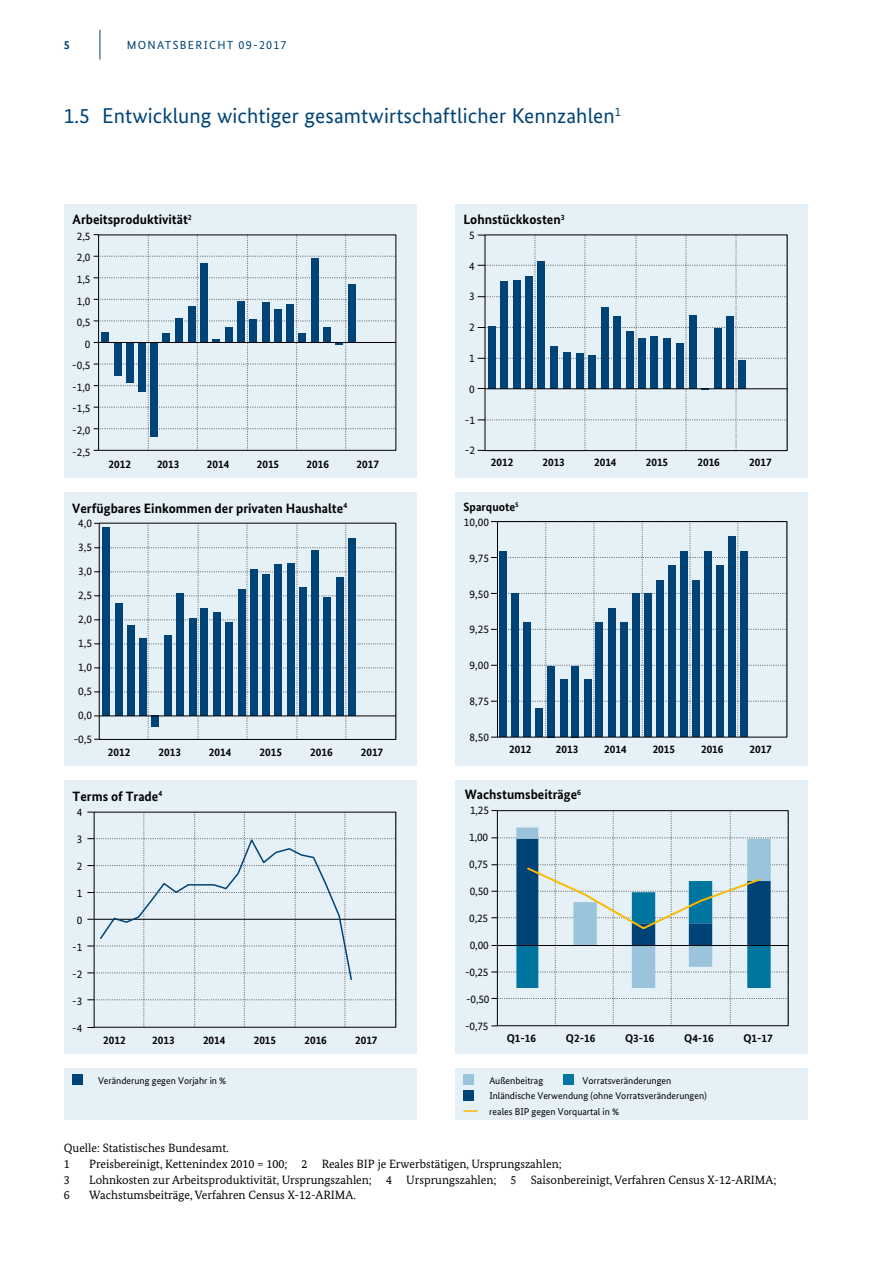
<style>
.page{position:relative;width:893px;height:1263px;background:#fff}
.page>*{position:absolute;margin:0;border:0;box-sizing:border-box;transform-origin:0 0}
.t1{font:21.3px "Bundes Sans";letter-spacing:.005em;color:#004377}
.t2{font:700 13.5px "Bundes Sans";color:#000}
.t3{font:12px/15.8px "Bundes Serif";color:#000}
.t4{font:700 12px "Bundes Sans";color:#000}
.t5{font:700 12px "Bundes Sans Office";color:#004275}
.t6{font:11.7px "Bundes Sans";letter-spacing:.11em;color:#004377}
.t7{font:11.25px/21.6px "Bundes Sans";letter-spacing:-.01em;color:#000;text-align:justify}
.t8{font:700 11.25px "Bundes Sans";color:#000}
.t9{font:9.75px/15.6px "Bundes Sans";color:#000}
.s1{font-size:12px}
</style>
<div class="page">
<hr style="left:100px;top:30px;width:1px;height:30px;background:#004377">
<div style="left:64px;top:204px;width:353px;height:274px;background:#e5f0f7"></div>
<svg style="left:94px;top:234px;width:302px;height:217px"></svg>
<hr style="left:99px;top:342px;width:297px;height:1px;background:#000">
<div style="left:64px;top:492px;width:353px;height:274px;background:#e5f0f7"></div>
<svg style="left:94px;top:523px;width:303px;height:217px"></svg>
<div style="left:455px;top:492px;width:353px;height:274px;background:#e5f0f7"></div>
<svg style="left:491px;top:521px;width:297px;height:217px"></svg>
<div style="left:740px;top:551px;width:8px;height:186px;background:#004377"></div>
<div style="left:729px;top:536px;width:7px;height:201px;background:#004377"></div>
<div style="left:716px;top:565px;width:8px;height:172px;background:#004377"></div>
<div style="left:704px;top:551px;width:8px;height:186px;background:#004377"></div>
<div style="left:692px;top:580px;width:8px;height:157px;background:#004377"></div>
<div style="left:680px;top:551px;width:8px;height:186px;background:#004377"></div>
<div style="left:668px;top:565px;width:8px;height:172px;background:#004377"></div>
<div style="left:656px;top:580px;width:8px;height:157px;background:#004377"></div>
<div style="left:644px;top:594px;width:7px;height:143px;background:#004377"></div>
<div style="left:632px;top:594px;width:8px;height:143px;background:#004377"></div>
<div style="left:620px;top:622px;width:7px;height:115px;background:#004377"></div>
<div style="left:608px;top:609px;width:8px;height:128px;background:#004377"></div>
<div style="left:596px;top:622px;width:7px;height:115px;background:#004377"></div>
<div style="left:584px;top:680px;width:7px;height:57px;background:#004377"></div>
<div style="left:571px;top:666px;width:8px;height:71px;background:#004377"></div>
<div style="left:560px;top:680px;width:7px;height:57px;background:#004377"></div>
<div style="left:547px;top:666px;width:8px;height:71px;background:#004377"></div>
<div style="left:536px;top:708px;width:7px;height:29px;background:#004377"></div>
<div style="left:523px;top:622px;width:8px;height:115px;background:#004377"></div>
<div style="left:512px;top:594px;width:7px;height:143px;background:#004377"></div>
<div style="left:499px;top:551px;width:8px;height:186px;background:#004377"></div>
<div style="left:497px;top:521px;width:290px;height:216px;border:1px solid #000"></div>
<div style="left:64px;top:781px;width:353px;height:273px;background:#e5f0f7"></div>
<svg style="left:87px;top:812px;width:309px;height:215px"></svg>
<div style="left:455px;top:781px;width:353px;height:273px;background:#e5f0f7"></div>
<svg style="left:491px;top:810px;width:298px;height:216px"></svg>
<hr style="left:497px;top:945px;width:292px;height:1px;background:#000">
<div style="left:455px;top:204px;width:353px;height:274px;background:#e5f0f7"></div>
<svg style="left:478px;top:235px;width:310px;height:216px"></svg>
<hr style="left:485px;top:388px;width:302px;height:1px;background:#000">
<div style="left:64px;top:1069px;width:353px;height:51px;background:#e5f0f7"></div>
<div style="left:72px;top:1074px;width:11px;height:11px;background:#004377"></div>
<div style="left:455px;top:1069px;width:353px;height:51px;background:#e5f0f7"></div>
<div style="left:463px;top:1074px;width:11px;height:11px;background:#99c4db"></div>
<div style="left:563px;top:1074px;width:11px;height:11px;background:#0075a0"></div>
<div style="left:463px;top:1090px;width:11px;height:11px;background:#004377"></div>
<svg style="left:463px;top:1110px;width:15px;height:2px"></svg>
<p class="t5" style="left:64px;top:38px;width:7px">5</p>
<p class="t6" style="left:127px;top:38px;width:161px">MONATSBERICHT <span class="s1">09-2017</span></p>
<h1 class="t1" style="left:64px;top:103px;width:559px">1.5 Entwicklung wichtiger gesamtwirtschaftlicher Kennzahlen<sup>1</sup></h1>
<p class="t2" style="left:73px;top:211px;width:121px">Arbeitsproduktivität<sup>2</sup></p>
<p class="t7" style="left:77px;top:225px;width:15px">2,5</p>
<p class="t7" style="left:77px;top:247px;width:15px">2,0</p>
<p class="t7" style="left:77px;top:268px;width:15px">1,5</p>
<p class="t7" style="left:77px;top:290px;width:15px">1,0<br>0,5</p>
<p class="t7" style="left:85px;top:333px;width:7px">0</p>
<p class="t7" style="left:72px;top:355px;width:20px">-0,5 -1,0 -1,5 -2,0</p>
<p class="t7" style="left:72px;top:441px;width:20px">-2,5</p>
<p class="t8" style="left:109px;top:457px;width:24px">2012</p>
<p class="t8" style="left:157px;top:457px;width:24px">2013</p>
<p class="t8" style="left:207px;top:457px;width:24px">2014</p>
<p class="t8" style="left:257px;top:457px;width:24px">2015</p>
<p class="t8" style="left:307px;top:457px;width:24px">2016</p>
<p class="t8" style="left:357px;top:457px;width:24px">2017</p>
<p class="t2" style="left:72px;top:500px;width:276px">Verfügbares Einkommen der privaten Haushalte<sup>4</sup></p>
<p class="t7" style="left:78px;top:512px;width:15px">4,0</p>
<p class="t7" style="left:78px;top:536px;width:15px">3,5</p>
<p class="t7" style="left:78px;top:560px;width:15px">3,0</p>
<p class="t7" style="left:78px;top:584px;width:15px">2,5</p>
<p class="t7" style="left:78px;top:608px;width:15px">2,0</p>
<p class="t7" style="left:78px;top:632px;width:15px">1,5</p>
<p class="t7" style="left:78px;top:656px;width:15px">1,0</p>
<p class="t7" style="left:78px;top:680px;width:15px">0,5</p>
<p class="t7" style="left:78px;top:704px;width:15px">0,0</p>
<p class="t7" style="left:74px;top:728px;width:20px">-0,5</p>
<p class="t8" style="left:108px;top:745px;width:24px">2012</p>
<p class="t8" style="left:158px;top:745px;width:24px">2013</p>
<p class="t8" style="left:209px;top:745px;width:24px">2014</p>
<p class="t8" style="left:260px;top:745px;width:24px">2015</p>
<p class="t8" style="left:310px;top:745px;width:24px">2016</p>
<p class="t8" style="left:361px;top:745px;width:24px">2017</p>
<p class="t2" style="left:73px;top:788px;width:91px">Terms of Trade<sup>4</sup></p>
<p class="t7" style="left:77px;top:801px;width:7px">4</p>
<p class="t7" style="left:77px;top:828px;width:7px">3</p>
<p class="t7" style="left:77px;top:855px;width:7px">2</p>
<p class="t7" style="left:77px;top:882px;width:7px">1</p>
<p class="t7" style="left:77px;top:909px;width:7px">0</p>
<p class="t7" style="left:72px;top:936px;width:12px">-1</p>
<p class="t7" style="left:72px;top:963px;width:12px">-2</p>
<p class="t7" style="left:72px;top:990px;width:12px">-3</p>
<p class="t7" style="left:72px;top:1017px;width:12px">-4</p>
<p class="t8" style="left:103px;top:1033px;width:24px">2012</p>
<p class="t8" style="left:152px;top:1033px;width:24px">2013</p>
<p class="t8" style="left:203px;top:1033px;width:24px">2014</p>
<p class="t8" style="left:254px;top:1033px;width:24px">2015</p>
<p class="t8" style="left:304px;top:1033px;width:24px">2016</p>
<p class="t8" style="left:355px;top:1033px;width:24px">2017</p>
<p class="t2" style="left:463px;top:211px;width:103px">Lohnstückkosten<sup>3</sup></p>
<p class="t7" style="left:469px;top:224px;width:7px">5</p>
<p class="t7" style="left:469px;top:255px;width:7px">4</p>
<p class="t7" style="left:469px;top:286px;width:7px">3</p>
<p class="t7" style="left:469px;top:316px;width:7px">2</p>
<p class="t7" style="left:469px;top:347px;width:7px">1</p>
<p class="t7" style="left:469px;top:378px;width:7px">0</p>
<p class="t7" style="left:465px;top:409px;width:12px">-1</p>
<p class="t7" style="left:465px;top:440px;width:12px">-2</p>
<p class="t8" style="left:491px;top:456px;width:24px">2012</p>
<p class="t8" style="left:542px;top:456px;width:24px">2013</p>
<p class="t8" style="left:594px;top:456px;width:24px">2014</p>
<p class="t8" style="left:646px;top:456px;width:24px">2015</p>
<p class="t8" style="left:697px;top:456px;width:24px">2016</p>
<p class="t8" style="left:749px;top:456px;width:24px">2017</p>
<p class="t4" style="left:463px;top:499px;width:57px">Sparquote<sup>5</sup></p>
<p class="t7" style="left:464px;top:511px;width:27px">10,00</p>
<p class="t7" style="left:470px;top:547px;width:21px">9,75</p>
<p class="t7" style="left:470px;top:583px;width:21px">9,50</p>
<p class="t7" style="left:470px;top:619px;width:21px">9,25</p>
<p class="t7" style="left:470px;top:655px;width:21px">9,00</p>
<p class="t7" style="left:470px;top:690px;width:21px">8,75</p>
<p class="t7" style="left:470px;top:726px;width:21px">8,50</p>
<p class="t8" style="left:509px;top:742px;width:24px">2012</p>
<p class="t8" style="left:556px;top:742px;width:24px">2013</p>
<p class="t8" style="left:604px;top:742px;width:24px">2014</p>
<p class="t8" style="left:653px;top:742px;width:24px">2015</p>
<p class="t8" style="left:701px;top:742px;width:24px">2016</p>
<p class="t8" style="left:749px;top:742px;width:24px">2017</p>
<p class="t2" style="left:465px;top:786px;width:118px">Wachstumsbeiträge<sup>6</sup></p>
<p class="t7" style="left:470px;top:799px;width:21px">1,25</p>
<p class="t7" style="left:469px;top:826px;width:21px">1,00</p>
<p class="t7" style="left:469px;top:853px;width:21px">0,75</p>
<p class="t7" style="left:470px;top:880px;width:21px">0,50</p>
<p class="t7" style="left:469px;top:907px;width:21px">0,25</p>
<p class="t7" style="left:470px;top:934px;width:21px">0,00</p>
<p class="t7" style="left:465px;top:961px;width:25px">-0,25</p>
<p class="t7" style="left:466px;top:988px;width:25px">-0,50</p>
<p class="t7" style="left:465px;top:1015px;width:25px">-0,75</p>
<p class="t8" style="left:507px;top:1032px;width:31px">Q1-16</p>
<p class="t8" style="left:566px;top:1032px;width:31px">Q2-16</p>
<p class="t8" style="left:625px;top:1032px;width:31px">Q3-16</p>
<p class="t8" style="left:684px;top:1032px;width:31px">Q4-16</p>
<p class="t8" style="left:743px;top:1032px;width:31px">Q1-17</p>
<p class="t9" style="left:98px;top:1072px;width:130px">Veränderung gegen Vorjahr in %</p>
<p class="t9" style="left:489px;top:1072px;width:55px">Außenbeitrag</p>
<p class="t9" style="left:489px;top:1072px;width:219px;text-indent:93px">Vorratsveränderungen<br>Inländische Verwendung (ohne Vorratsveränderungen) reales BIP gegen Vorquartal in %</p>
<p class="t3" style="left:64px;top:1140px;width:167px">Quelle: Statistisches Bundesamt.<br>1</p>
<p class="t3" style="left:89px;top:1156px;width:474px">Preisbereinigt, Kettenindex 2010 = 100; 2 Reales BIP je Erwerbstätigen, Ursprungszahlen;</p>
<p class="t3" style="left:64px;top:1171px;width:7px">3</p>
<p class="t3" style="left:89px;top:1171px;width:688px">Lohnkosten zur Arbeitsproduktivität, Ursprungszahlen; 4 Ursprungszahlen; 5 Saisonbereinigt, Verfahren Census X-12-ARIMA;</p>
<p class="t3" style="left:64px;top:1187px;width:7px">6</p>
<p class="t3" style="left:89px;top:1187px;width:268px">Wachstumsbeiträge, Verfahren Census X-12-ARIMA.</p>
</div>
